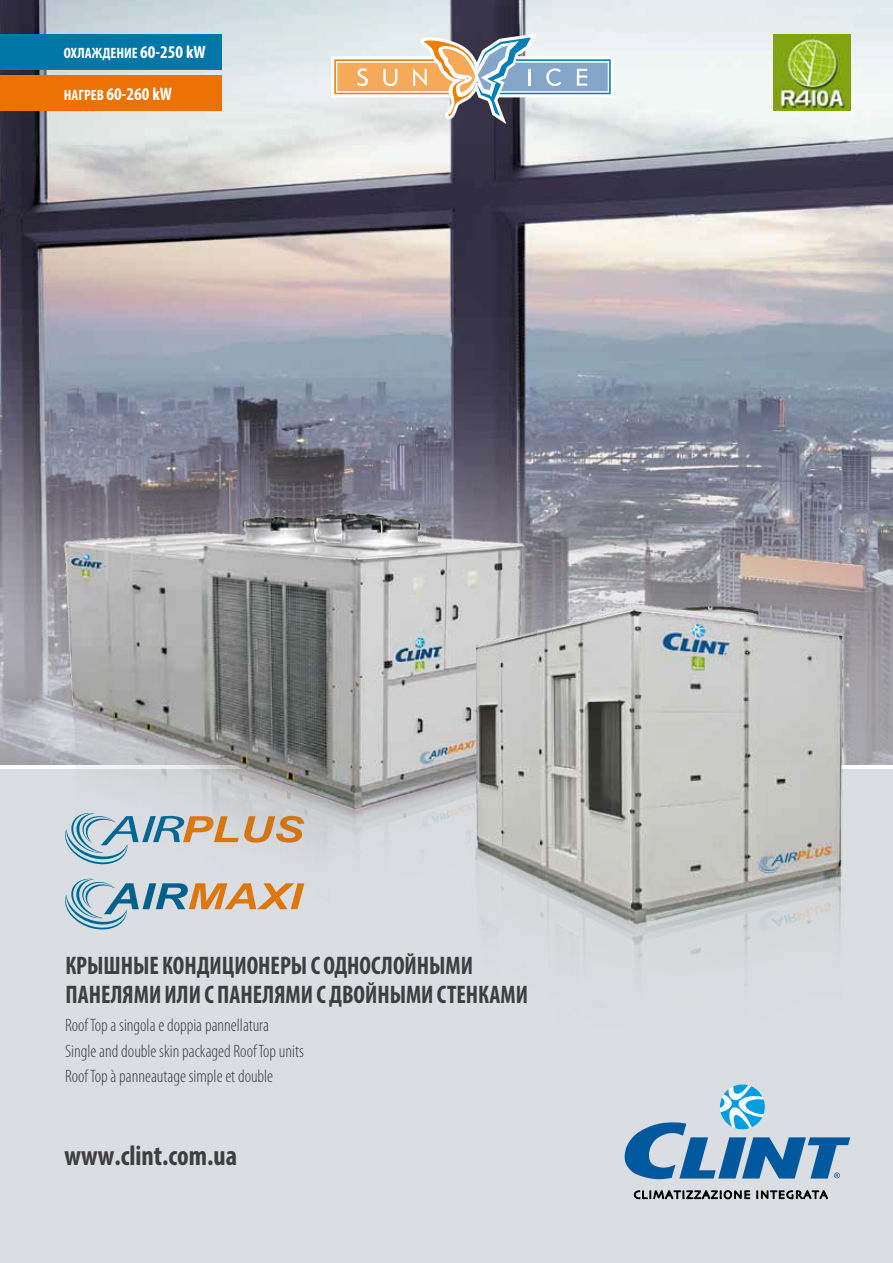
<style>
.page{position:relative;width:893px;height:1263px;background:#fff}
.page>*{position:absolute;margin:0;border:0;box-sizing:border-box;transform-origin:0 0}
.t1{font:700 condensed 28.2px "Myriad Pro";color:#3e3d40;scale:.96 1}
.t2{font:700 condensed 25.5px/28.5px "Myriad Pro";color:#3e3d40;scale:.94 1}
.t3{font:300 condensed 18px/25.5px "Myriad Pro";color:#3e3d40}
.t4{font:700 condensed 18px "Myriad Pro";color:#fff}
.t5{font:700 condensed 15px "Myriad Pro";color:#fff}
.s1{font-size:18px}
.s2{font-size:15px}
</style>
<div class="page">
<div style="left:0;top:770px;width:893px;height:493px;background:#dadde1"></div>
<img style="left:0;top:0;width:893px;height:764px">
<svg style="left:625px;top:1084px;width:225px;height:116px"></svg>
<img style="left:774px;top:34px;width:76px;height:76px">
<div style="left:0;top:34px;width:221px;height:35px;background:#0077a6"></div>
<div style="left:0;top:75px;width:221px;height:36px;background:#ec7206"></div>
<svg style="left:65px;top:902px;width:235px;height:27px"></svg>
<img style="left:48px;top:491px;width:504px;height:411px">
<img style="left:465px;top:575px;width:412px;height:389px">
<svg style="left:331px;top:33px;width:283px;height:91px"></svg>
<p class="t5" style="left:64px;top:44px;width:143px">ОХЛАЖДЕНИЕ <span class="s1">60-250 kW</span></p>
<p class="t4" style="left:64px;top:82px;width:110px"><span class="s2">НАГРЕВ</span> 60-260 kW</p>
<h2 class="t2" style="left:65px;top:951px;width:494px">КРЫШНЫЕ КОНДИЦИОНЕРЫ С ОДНОСЛОЙНЫМИ<br>ПАНЕЛЯМИ ИЛИ С ПАНЕЛЯМИ С ДВОЙНЫМИ СТЕНКАМИ</h2>
<p class="t3" style="left:65px;top:1013px;width:240px">RoofTop a singola e doppia pannellatura<br>Single and double skin packaged RoofTop units<br>RoofTop à panneautage simple et double</p>
<h1 class="t1" style="left:64px;top:1138px;width:181px">www.clint.com.ua</h1>
</div>
